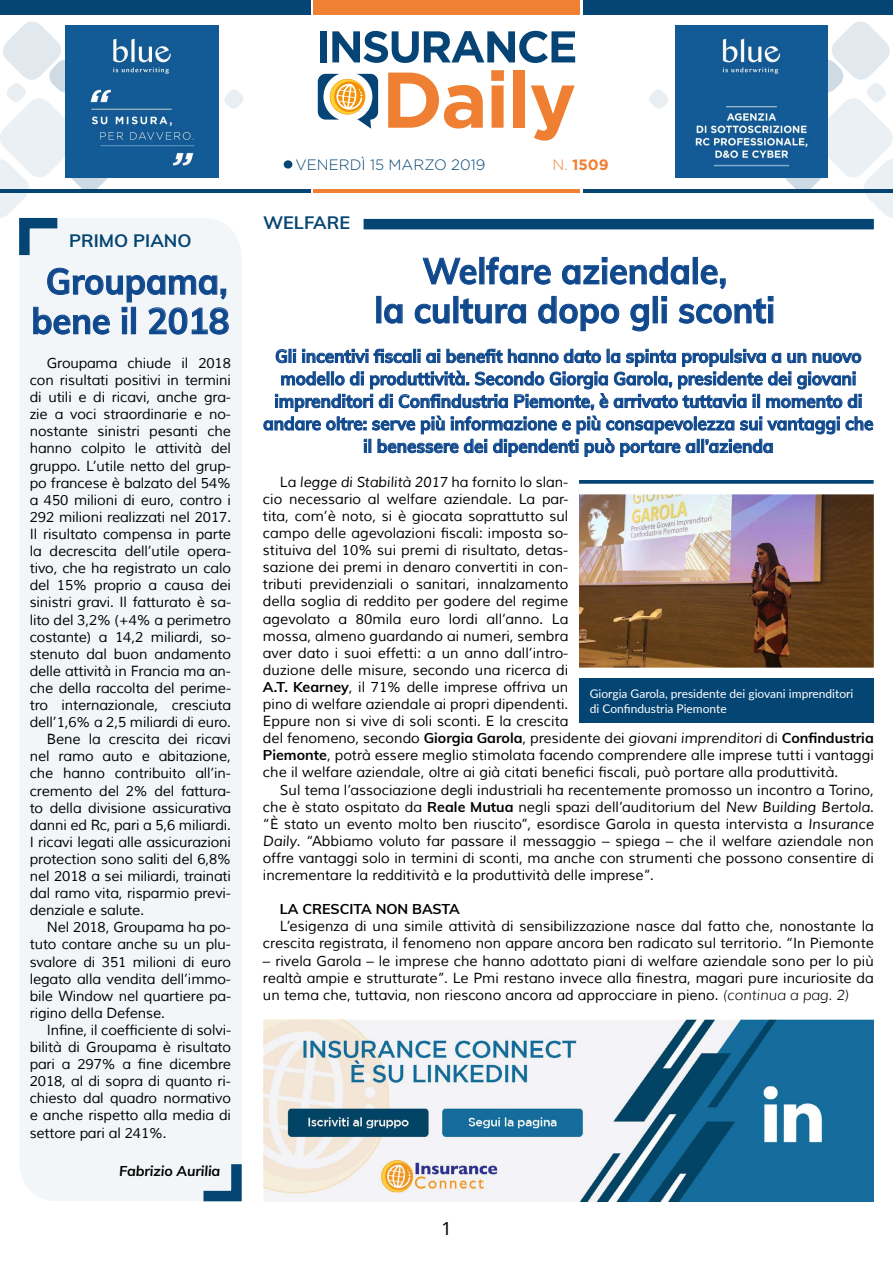
<style>
.page{position:relative;width:893px;height:1263px;background:#fff}
.page>*{position:absolute;margin:0;border:0;box-sizing:border-box;transform-origin:0 0}
.t1{font:700 36px/39px "Muli";color:#0f488c;text-align:center;scale:.95 1}
.t2{font:700 18px/22.5px "Muli";color:#0f488c;text-align:center;scale:.95 1}
.t3{font:700 18px "Muli";color:#054573}
.t4{font:18px "Noto Sans";color:#000}
.t5{font:300 15px "Gotham";color:#054573}
.t6{font:700 15px "Gotham";color:#f08033}
.t7{font:14.25px/17.1px "Muli";letter-spacing:-.01em;color:#000;text-align:justify}
.t8{font:700 14.25px "Muli";color:#000}
.t9{font:italic 700 14.25px "Muli";letter-spacing:-.01em;color:#000}
.t10{font:12px/14.4px "Lato";color:#fff}
.s1{font-weight:300}
.s2{font-style:italic}
.s3{font-weight:700}
.s4{font-weight:300;font-style:italic}
</style>
<div class="page">
<div style="left:0;top:0;width:310px;height:15px;background:#054573"></div>
<div style="left:313px;top:0;width:266px;height:15px;background:#f08033"></div>
<hr style="left:0;top:189px;width:310px;height:3px;background:#054573">
<hr style="left:313px;top:189px;width:266px;height:3px;background:#f08033">
<div style="left:284px;top:160px;width:8px;height:9px;background:#054573;border-radius:50%"></div>
<svg style="left:649px;top:90px;width:19px;height:19px"></svg>
<svg style="left:691px;top:21px;width:202px;height:198px"></svg>
<svg style="left:318px;top:74px;width:60px;height:55px"></svg>
<svg style="left:388px;top:73px;width:95px;height:56px"></svg>
<svg style="left:491px;top:70px;width:13px;height:58px"></svg>
<div style="left:513px;top:70px;width:12px;height:58px;background:#ef7f32"></div>
<svg style="left:531px;top:85px;width:44px;height:56px"></svg>
<div style="left:320px;top:31px;width:6px;height:31px;background:#054474"></div>
<svg style="left:332px;top:31px;width:243px;height:32px"></svg>
<hr style="left:583px;top:189px;width:310px;height:3px;background:#054573">
<div style="left:583px;top:0;width:310px;height:15px;background:#054573"></div>
<img style="left:675px;top:26px;width:153px;height:152px">
<div style="left:19px;top:218px;width:223px;height:983px;background:#f3f6f8;border-radius:38px"></div>
<svg style="left:203px;top:1164px;width:39px;height:38px"></svg>
<div style="left:364px;top:219px;width:510px;height:10px;background:#054573"></div>
<svg style="left:422px;top:257px;width:55px;height:28px"></svg>
<svg style="left:486px;top:256px;width:65px;height:29px"></svg>
<svg style="left:562px;top:257px;width:127px;height:28px"></svg>
<div style="left:693px;top:257px;width:5px;height:27px;border:1px solid #0f488c"></div>
<svg style="left:700px;top:264px;width:26px;height:26px"></svg>
<div style="left:376px;top:296px;width:5px;height:27px;border:1px solid #0f488c"></div>
<svg style="left:384px;top:303px;width:19px;height:21px"></svg>
<svg style="left:414px;top:303px;width:36px;height:21px"></svg>
<div style="left:453px;top:296px;width:5px;height:27px;border:1px solid #0f488c"></div>
<svg style="left:460px;top:298px;width:66px;height:26px"></svg>
<svg style="left:538px;top:296px;width:81px;height:35px"></svg>
<svg style="left:630px;top:303px;width:19px;height:29px"></svg>
<div style="left:653px;top:296px;width:5px;height:27px;border:1px solid #0f488c"></div>
<div style="left:662px;top:304px;width:5px;height:19px;border:1px solid #0f488c"></div>
<svg style="left:661px;top:296px;width:6px;height:5px"></svg>
<svg style="left:678px;top:296px;width:95px;height:28px"></svg>
<svg style="left:264px;top:349px;width:609px;height:108px"></svg>
<svg style="left:579px;top:480px;width:295px;height:4px"></svg>
<img style="left:579px;top:494px;width:295px;height:174px">
<svg style="left:0;top:21px;width:246px;height:314px"></svg>
<img style="left:263px;top:1019px;width:611px;height:182px">
<div style="left:579px;top:678px;width:295px;height:45px;background:#054573"></div>
<p class="t3" style="left:69px;top:227px;width:124px">PRIMO PIANO</p>
<h1 class="t1" style="left:31px;top:260px;width:210px;line-height:39.6px">Groupama, bene il 2018</h1>
<p class="t7" style="left:47px;top:355px;width:186px">Groupama chiude il 2018</p>
<p class="t7" style="left:30px;top:372px;width:203px">con risultati positivi in termini</p>
<p class="t7" style="left:30px;top:389px;width:203px">di utili e di ricavi, anche gra-</p>
<p class="t7" style="left:30px;top:406px;width:203px">zie a voci straordinarie e no-</p>
<p class="t7" style="left:30px;top:423px;width:203px">nostante sinistri pesanti che</p>
<p class="t7" style="left:30px;top:440px;width:203px">hanno colpito le attività del</p>
<p class="t7" style="left:30px;top:457px;width:203px">gruppo. L’utile netto del grup-</p>
<p class="t7" style="left:30px;top:474px;width:203px">po francese è balzato del 54%</p>
<p class="t7" style="left:30px;top:492px;width:203px">a 450 milioni di euro, contro i</p>
<p class="t7" style="left:30px;top:509px;width:203px">292 milioni realizzati nel 2017.</p>
<p class="t7" style="left:30px;top:526px;width:203px">Il risultato compensa in parte</p>
<p class="t7" style="left:30px;top:543px;width:203px">la decrescita dell’utile opera-</p>
<p class="t7" style="left:30px;top:560px;width:203px">tivo, che ha registrato un calo</p>
<p class="t7" style="left:30px;top:577px;width:203px">del 15% proprio a causa dei</p>
<p class="t7" style="left:30px;top:594px;width:203px">sinistri gravi. Il fatturato è sa-</p>
<p class="t7" style="left:30px;top:611px;width:203px">lito del 3,2% (+4% a perimetro</p>
<p class="t7" style="left:30px;top:628px;width:203px">costante) a 14,2 miliardi, so-</p>
<p class="t7" style="left:30px;top:645px;width:203px">stenuto dal buon andamento</p>
<p class="t7" style="left:30px;top:663px;width:203px">delle attività in Francia ma an-</p>
<p class="t7" style="left:30px;top:680px;width:203px">che della raccolta del perime-</p>
<p class="t7" style="left:30px;top:697px;width:203px">tro internazionale, cresciuta</p>
<p class="t7" style="left:30px;top:714px;width:203px">dell’1,6% a 2,5 miliardi di euro.</p>
<p class="t7" style="left:47px;top:731px;width:186px">Bene la crescita dei ricavi</p>
<p class="t7" style="left:30px;top:748px;width:203px">nel ramo auto e abitazione,</p>
<p class="t7" style="left:30px;top:765px;width:203px">che hanno contribuito all’in-</p>
<p class="t7" style="left:30px;top:782px;width:203px">cremento del 2% del fattura-</p>
<p class="t7" style="left:30px;top:799px;width:203px">to della divisione assicurativa</p>
<p class="t7" style="left:30px;top:816px;width:203px">danni ed Rc, pari a 5,6 miliardi.</p>
<p class="t7" style="left:30px;top:834px;width:203px">I ricavi legati alle assicurazioni</p>
<p class="t7" style="left:30px;top:851px;width:203px">protection sono saliti del 6,8%</p>
<p class="t7" style="left:30px;top:868px;width:203px">nel 2018 a sei miliardi, trainati</p>
<p class="t7" style="left:30px;top:885px;width:203px">dal ramo vita, risparmio previ-</p>
<p class="t7" style="left:30px;top:902px;width:116px">denziale e salute.</p>
<p class="t7" style="left:47px;top:919px;width:186px">Nel 2018, Groupama ha po-</p>
<p class="t7" style="left:30px;top:936px;width:203px">tuto contare anche su un plu-</p>
<p class="t7" style="left:30px;top:953px;width:203px">svalore di 351 milioni di euro</p>
<p class="t7" style="left:30px;top:970px;width:203px">legato alla vendita dell’immo-</p>
<p class="t7" style="left:30px;top:987px;width:203px">bile Window nel quartiere pa-</p>
<p class="t7" style="left:30px;top:1005px;width:137px">rigino della Defense.</p>
<p class="t7" style="left:47px;top:1022px;width:186px">Infine, il coefficiente di solvi-</p>
<p class="t7" style="left:30px;top:1039px;width:203px">bilità di Groupama è risultato</p>
<p class="t7" style="left:30px;top:1056px;width:203px">pari a 297% a fine dicembre</p>
<p class="t7" style="left:30px;top:1073px;width:203px">2018, al di sopra di quanto ri-</p>
<p class="t7" style="left:30px;top:1090px;width:203px">chiesto dal quadro normativo</p>
<p class="t7" style="left:30px;top:1107px;width:203px">e anche rispetto alla media di</p>
<p class="t7" style="left:30px;top:1124px;width:138px">settore pari al 241%.</p>
<p class="t9" style="left:119px;top:1161px;width:103px">Fabrizio Aurilia</p>
<p class="t5" style="left:296px;top:157px;width:191px">VENERDÌ 15 MARZO 2019</p>
<p class="t6" style="left:552px;top:156px;width:58px"><span class="s1">N.</span> 1509</p>
<p class="t3" style="left:263px;top:210px;width:89px">WELFARE</p>
<h1 class="t1" style="left:374px;top:250px;width:423px">Welfare aziendale,<br>la cultura dopo gli sconti</h1>
<p class="t2" style="left:263px;top:344px;width:644px">Gli incentivi fiscali ai benefit hanno dato la spinta propulsiva a un nuovo modello di produttività. Secondo Giorgia Garola, presidente dei giovani imprenditori di Confindustria Piemonte, è arrivato tuttavia il momento di andare oltre: serve più informazione e più consapevolezza sui vantaggi che il benessere dei dipendenti può portare all’azienda</p>
<p class="t7" style="left:263px;top:473px;width:612px;text-align:left;text-indent:17px">La <span class="s2">legge di Stabilità 2017</span> ha fornito lo slan-<br>cio necessario al welfare aziendale. La par-<br>tita, com’è noto, si è giocata soprattutto sul<br>campo delle agevolazioni fiscali: imposta so-<br>stituiva del 10% sui premi di risultato, detas-<br>sazione dei premi in denaro convertiti in con-<br>tributi previdenziali o sanitari, innalzamento<br>della soglia di reddito per godere del regime<br>agevolato a 80mila euro lordi all’anno. La<br>mossa, almeno guardando ai numeri, sembra<br>aver dato i suoi effetti: a un anno dall’intro-<br>duzione delle misure, secondo una ricerca di<br><span class="s3">A.T. Kearney</span>, il 71% delle imprese offriva un<br>pino di welfare aziendale ai propri dipendenti.<br>Eppure non si vive di soli sconti. E la crescita<br>del fenomeno, secondo <span class="s3">Giorgia Garola</span>, presidente dei <span class="s2">giovani imprenditori</span> di <span class="s3">Confindustria Piemonte</span>, potrà essere meglio stimolata facendo comprendere alle imprese tutti i vantaggi che il welfare aziendale, oltre ai già citati benefici fiscali, può portare alla produttività.</p>
<p class="t7" style="left:263px;top:781px;width:612px;text-indent:17px">Sul tema l’associazione degli industriali ha recentemente promosso un incontro a Torino, che è stato ospitato da <span class="s3">Reale Mutua</span> negli spazi dell’auditorium del <span class="s2">New Building Bertola</span>. “È stato un evento molto ben riuscito”, esordisce Garola in questa intervista a <span class="s2">Insurance Daily</span>. “Abbiamo voluto far passare il messaggio – spiega – che il welfare aziendale non offre vantaggi solo in termini di sconti, ma anche con strumenti che possono consentire di incrementare la redditività e la produttività delle imprese”.</p>
<p class="t8" style="left:280px;top:899px;width:181px">LA CRESCITA NON BASTA</p>
<p class="t7" style="left:263px;top:918px;width:612px;text-align:right">L’esigenza di una simile attività di sensibilizzazione nasce dal fatto che, nonostante la crescita registrata, il fenomeno non appare ancora ben radicato sul territorio. “In Piemonte</p>
<p class="t7" style="left:263px;top:952px;width:612px">– rivela Garola – le imprese che hanno adottato piani di welfare aziendale sono per lo più realtà ampie e strutturate”. Le Pmi restano invece alla finestra, magari pure incuriosite da un tema che, tuttavia, non riescono ancora ad approcciare in pieno. <span class="s4">(continua a pag. 2)</span></p>
<p class="t10" style="left:590px;top:686px;width:265px">Giorgia Garola, presidente dei giovani imprenditori di Confindustria Piemonte</p>
<p class="t4" style="left:441px;top:1216px;width:12px">1</p>
</div>
